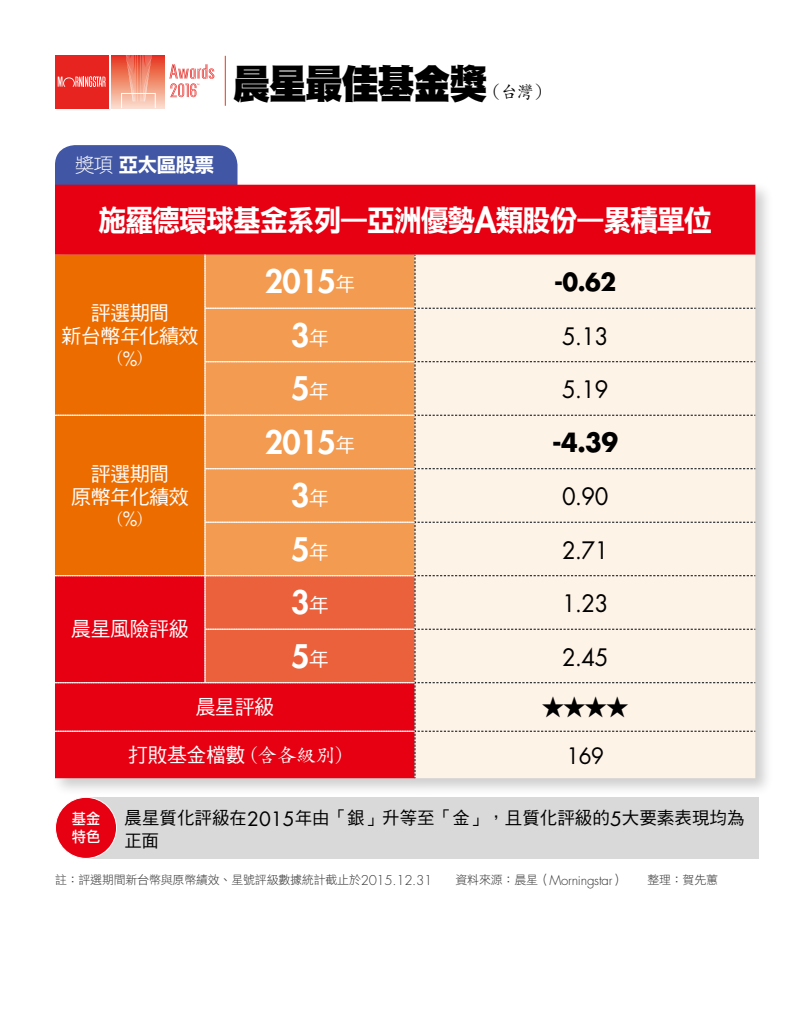
<style>
.page{position:relative;width:811px;height:1010px;background:#fff}
.page>*{position:absolute;margin:0;border:0;box-sizing:border-box;transform-origin:0 0}
.t1{font:40px "DF Hei Std W12";letter-spacing:-.05em;color:#000;scale:.95 1}
.t2{font:800 31.6px "Futura Std";letter-spacing:-.02em;color:#fff}
.t3{font:30px "DF Li Hei Std W7";letter-spacing:-.055em;color:#fff;scale:.95 1}
.t4{font:700 25.7px "Futura Std";color:#000;scale:.95 1}
.t5{font:700 24.2px "Futura Std";color:#000;scale:.95 1}
.t6{font:23.4px "Futura Std";letter-spacing:-.025em;color:#000;scale:.95 1}
.t7{font:22.5px "DF Li Hei Std W7";color:#000}
.t8{font:22px "Futura Std";color:#000;scale:.95 1}
.t9{font:20px/23px "DF Hei Std W5";letter-spacing:-.025em;color:#fff;text-align:center}
.t10{font:20px "DF Li Hei Std W7";letter-spacing:-.05em;color:#fff}
.t11{font:17.5px/22.5px "DF Hei Std W5";color:#000}
.t12{font:17.5px "DF Kai Shu Std W5";color:#fff;scale:.95 1}
.t13{font:17.5px "DF Kai Shu Std W5";color:#000;scale:.95 1}
.t14{font:15px/18px "DF Li Hei Std W5";color:#fff;scale:.95 1}
.t15{font:300 13.2px "Futura Std";letter-spacing:-.02em;color:#333}
.t16{font:12px "DF Li Hei Std W3";letter-spacing:-.02em;color:#333}
.s1{font-family:"DF Li Hei Std W3"}
.s2{font-family:"Futura Std";font-weight:800;font-size:34.5px}
.s3{font-family:"Futura Std";font-size:19.3px}
.s4{font-family:"DF Hei Std W5";font-weight:400;font-size:20px}
.s5{font-family:"DF Kai Shu Std W5"}
.s6{font-family:"Futura Std";font-weight:300;font-size:13.2px}
.s7{font-family:"DF Li Hei Std W3";font-weight:400;font-size:12px}
</style>
<div class="page">
<hr style="left:225px;top:56px;width:1px;height:50px;background:#e8380d">
<div style="left:55px;top:55px;width:53px;height:53px;background:#e72420"></div>
<svg style="left:58px;top:76px;width:48px;height:11px"></svg>
<div style="left:112px;top:55px;width:53px;height:53px;background:linear-gradient(to bottom,#e63215,#fadfc8)"></div>
<svg style="left:121px;top:55px;width:35px;height:53px;background:#f19781"></svg>
<svg style="left:169px;top:64px;width:45px;height:33px"></svg>
<div style="left:55px;top:145px;width:183px;height:36px;background:#4156a5"></div>
<div style="left:51px;top:181px;width:723px;height:615px;background:#000;opacity:.2"></div>
<div style="left:55px;top:185px;width:700px;height:70px;background:#e60012"></div>
<svg style="left:55px;top:255px;width:700px;height:523px;background:#f4a584"></svg>
<div style="left:87px;top:797px;width:672px;height:62px;background:#d9d9d9"></div>
<div style="left:55px;top:797px;width:62px;height:61px;background:#e60012;border-radius:50%"></div>
<div style="left:55px;top:797px;width:62px;height:62px;border:1px solid #fff;border-radius:50%"></div>
<h1 class="t1" style="left:233px;top:62px;width:269px">晨星最佳基金獎</h1>
<p class="t13" style="left:486px;top:82px;width:69px">（台灣）</p>
<p class="t10" style="left:75px;top:154px;width:141px"><span class="s1">獎項</span>亞太區股票</p>
<h3 class="t3" style="left:98px;top:204px;width:648px">施羅德環球基金系列—亞洲優勢<span class="s2">A</span>類股份—累積單位</h3>
<p class="t9" style="left:62px;top:301px;width:139px">評選期間<br>新台幣年化績效</p>
<p class="t12" style="left:118px;top:349px;width:28px">(<span class="s3">%</span>)</p>
<p class="t9" style="left:71px;top:462px;width:119px">評選期間<br>原幣年化績效</p>
<p class="t12" style="left:118px;top:509px;width:28px">(<span class="s3">%</span>)</p>
<p class="t9" style="left:71px;top:617px;width:119px">晨星風險評級</p>
<h2 class="t2" style="left:265px;top:262px;width:92px">2015<span class="s4">年</span></h2>
<p class="t5" style="left:554px;top:266px;width:67px">-0.62</p>
<h2 class="t2" style="left:291px;top:315px;width:39px">3<span class="s4">年</span></h2>
<p class="t6" style="left:562px;top:321px;width:50px">5.13</p>
<h2 class="t2" style="left:291px;top:369px;width:39px">5<span class="s4">年</span></h2>
<p class="t6" style="left:562px;top:375px;width:50px">5.19</p>
<h2 class="t2" style="left:265px;top:422px;width:92px">2015<span class="s4">年</span></h2>
<p class="t4" style="left:552px;top:425px;width:71px">-4.39</p>
<h2 class="t2" style="left:291px;top:476px;width:39px">3<span class="s4">年</span></h2>
<p class="t6" style="left:562px;top:482px;width:50px">0.90</p>
<h2 class="t2" style="left:291px;top:529px;width:39px">5<span class="s4">年</span></h2>
<p class="t6" style="left:562px;top:535px;width:50px">2.71</p>
<h2 class="t2" style="left:291px;top:583px;width:39px">3<span class="s4">年</span></h2>
<p class="t6" style="left:562px;top:589px;width:50px">1.23</p>
<h2 class="t2" style="left:291px;top:636px;width:39px">5<span class="s4">年</span></h2>
<p class="t6" style="left:562px;top:642px;width:50px">2.45</p>
<p class="t14" style="left:72px;top:809px;width:31px">基金特色</p>
<p class="t9" style="left:196px;top:695px;width:80px">晨星評級</p>
<p class="t7" style="left:542px;top:695px;width:88px">★★★★</p>
<p class="t9" style="left:128px;top:743px;width:215px">打敗基金檔數 <span class="s5">(含各級別)</span></p>
<p class="t8" style="left:566px;top:742px;width:41px">169</p>
<p class="t11" style="left:125px;top:807px;width:622px">晨星質化評級在<span class="s3">2015</span>年由「銀」升等至「金」，且質化評級的<span class="s3">5</span>大要素表現均為正面</p>
<p class="t16" style="left:55px;top:874px;width:379px">註：評選期間新台幣與原幣績效、星號評級數據統計截止於<span class="s6">2015.12.31</span></p>
<p class="t15" style="left:456px;top:872px;width:170px"><span class="s7">資料來源：晨星（</span>Morningstar<span class="s7">）</span></p>
<p class="t16" style="left:647px;top:874px;width:72px">整理：賀先蕙</p>
</div>
